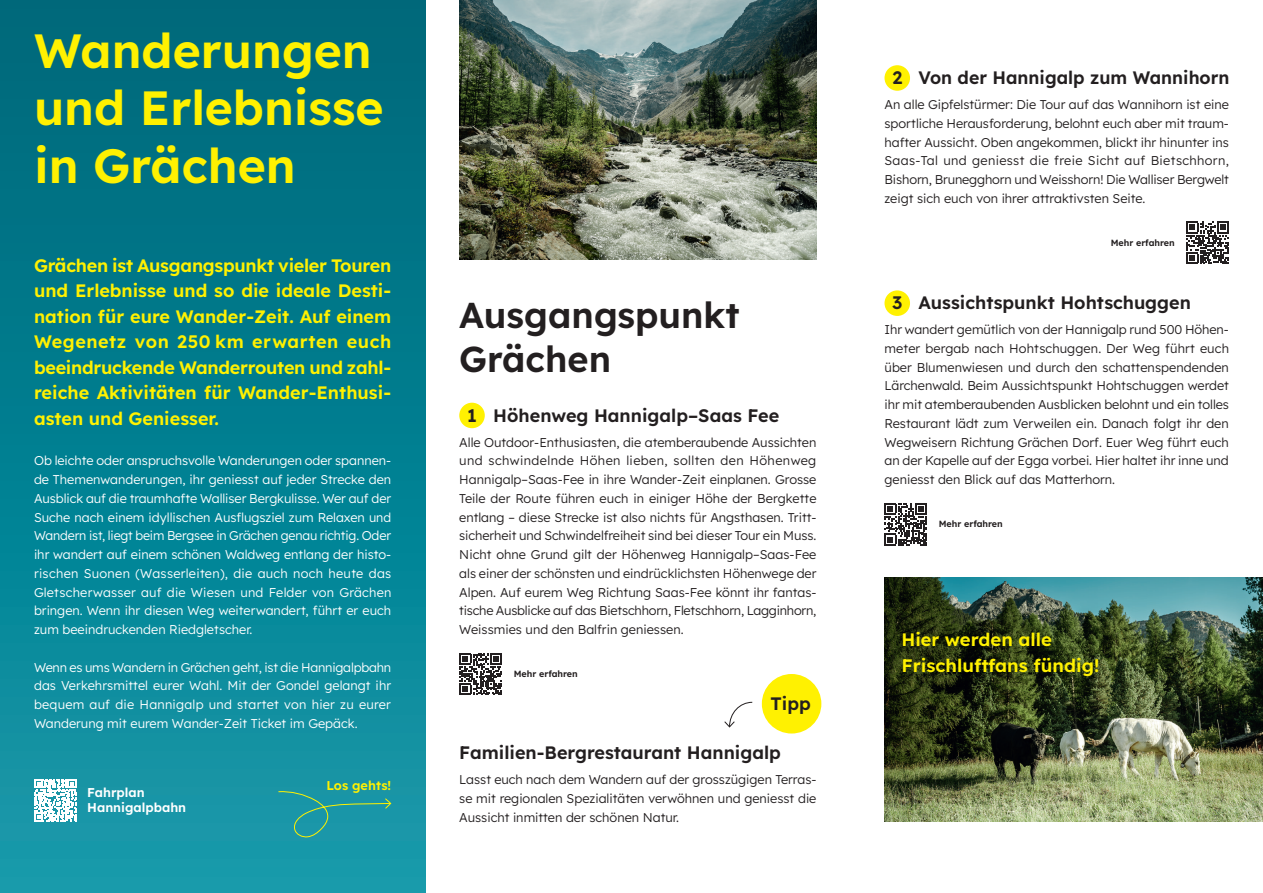
<style>
.page{position:relative;width:1263px;height:893px;background:#fff}
.page>*{position:absolute;margin:0;border:0;box-sizing:border-box;transform-origin:0 0}
.t1{font:600 48px/57.6px "Lexend";color:#fff101}
.Untertitel{font:600 36px/43.2px "Lexend";color:#231f20}
.t2{font:600 18px/25.5px "Lexend";color:#fff101;text-align:justify}
.Untertitel-2{font:600 18px "Lexend";color:#231f20}
.LT{font:300 12.75px/18.8px "Lexend";color:#231f20;text-align:justify}
.LT-2{font:300 12.75px/18.8px "Lexend";color:#fff;text-align:justify}
.LT-3{font:600 12.75px "Lexend";color:#fff}
.LT-4{font:600 12.75px "Lexend";color:#fff101}
.LT-5{font:600 9px "Lexend";color:#231f20}
</style>
<div class="page">
<div style="left:0;top:0;width:425px;height:893px;background:linear-gradient(to bottom,#006679,#149aab)"></div>
<img style="left:459px;top:0;width:357px;height:259px">
<svg style="left:724px;top:701px;width:29px;height:27px"></svg>
<div style="left:459px;top:403px;width:26px;height:25px;background:#fff101;border-radius:50%"></div>
<div style="left:762px;top:674px;width:59px;height:59px;background:#fff101;border-radius:50%"></div>
<svg style="left:278px;top:791px;width:114px;height:47px;background:#2399a0"></svg>
<img style="left:884px;top:578px;width:379px;height:244px">
<div style="left:884px;top:290px;width:26px;height:26px;background:#fff101;border-radius:50%"></div>
<div style="left:884px;top:65px;width:26px;height:26px;background:#fff101;border-radius:50%"></div>
<svg style="left:34px;top:779px;width:43px;height:43px"></svg>
<svg style="left:1186px;top:222px;width:43px;height:42px"></svg>
<svg style="left:884px;top:503px;width:43px;height:42px"></svg>
<svg style="left:459px;top:653px;width:43px;height:42px"></svg>
<p class="t1" style="left:34px;top:19px;width:351px">Wanderungen und Erlebnisse</p>
<p class="t1" style="left:34px;top:134px;width:263px">in Grächen</p>
<p class="t2" style="left:34px;top:251px;width:359px">Grächen ist Ausgangspunkt vieler Touren und Erlebnisse und so die ideale Desti&shy;nation für eure Wander-Zeit. Auf einem Wegenetz von 250 km erwarten euch beeindruckende Wanderrouten und zahl&shy;reiche Aktivitäten für Wander-Enthusi&shy;asten und Geniesser.</p>
<p class="LT-2" style="left:34px;top:451px;width:359px">Ob leichte oder anspruchsvolle Wanderungen oder spannen&shy;de Themenwanderungen, ihr geniesst auf jeder Strecke den Ausblick auf die traumhafte Walliser Bergkulisse. Wer auf der Suche nach einem idyllischen Ausflugsziel zum Relaxen und Wandern ist, liegt beim Bergsee in Grächen genau richtig. Oder ihr wandert auf einem schönen Waldweg entlang der histo&shy;rischen Suonen (Wasserleiten), die auch noch heute das Gletscherwasser auf die Wiesen und Felder von Grächen bringen. Wenn ihr diesen Weg weiterwandert, führt er euch zum beeindruckenden Riedgletscher.</p>
<p class="LT-2" style="left:34px;top:657px;width:359px">Wenn es ums Wandern in Grächen geht, ist die Hannigalpbahn das Verkehrsmittel eurer Wahl. Mit der Gondel gelangt ihr bequem auf die Hannigalp und startet von hier zu eurer Wanderung mit eurem Wander-Zeit Ticket im Gepäck.</p>
<p class="LT-3" style="left:87px;top:783px;width:59px">Fahrplan</p>
<p class="LT-3" style="left:87px;top:799px;width:101px">Hannigalpbahn</p>
<p class="LT-4" style="left:326px;top:776px;width:66px">Los gehts!</p>
<p class="Untertitel" style="left:459px;top:292px;width:282px">Ausgangspunkt<br>Grächen</p>
<p class="Untertitel-2" style="left:493px;top:402px;width:287px">Höhenweg Hannigalp–Saas Fee</p>
<p class="Untertitel-2" style="left:467px;top:402px;width:11px">1</p>
<p class="LT" style="left:459px;top:432px;width:359px">Alle Outdoor-Enthusiasten, die atemberaubende Aussichten und schwindelnde Höhen lieben, sollten den Höhenweg Hannigalp–Saas-Fee in ihre Wander-Zeit einplanen. Grosse Teile der Route führen euch in einiger Höhe der Bergkette entlang – diese Strecke ist also nichts für Angsthasen. Tritt&shy;sicherheit und Schwindelfreiheit sind bei dieser Tour ein Muss.<br>Nicht ohne Grund gilt der Höhenweg Hannigalp–Saas-Fee als einer der schönsten und eindrücklichsten Höhenwege der Alpen. Auf eurem Weg Richtung Saas-Fee könnt ihr fantas&shy;tische Ausblicke auf das Bietschhorn, Fletschhorn, Lagginhorn, Weissmies und den Balfrin geniessen.</p>
<p class="LT-5" style="left:514px;top:667px;width:66px">Mehr erfahren</p>
<p class="Untertitel-2" style="left:770px;top:691px;width:42px">Tipp</p>
<p class="Untertitel-2" style="left:459px;top:740px;width:323px">Familien-Bergrestaurant Hannigalp</p>
<p class="LT" style="left:459px;top:769px;width:359px">Lasst euch nach dem Wandern auf der grosszügigen Terras&shy;se mit regionalen Spezialitäten verwöhnen und geniesst die Aussicht inmitten der schönen Natur.</p>
<p class="Untertitel-2" style="left:918px;top:65px;width:312px">Von der Hannigalp zum Wannihorn</p>
<p class="Untertitel-2" style="left:892px;top:65px;width:11px">2</p>
<p class="LT" style="left:884px;top:94px;width:346px">An alle Gipfelstürmer: Die Tour auf das Wannihorn ist eine sportliche Herausforderung, belohnt euch aber mit traum&shy;hafter Aussicht. Oben angekommen, blickt ihr hinunter ins Saas-Tal und geniesst die freie Sicht auf Bietschhorn, Bishorn, Brunegghorn und Weisshorn! Die Walliser Bergwelt zeigt sich euch von ihrer attraktivsten Seite.</p>
<p class="LT-5" style="left:1111px;top:236px;width:66px">Mehr erfahren</p>
<p class="Untertitel-2" style="left:918px;top:290px;width:274px">Aussichtspunkt Hohtschuggen</p>
<p class="Untertitel-2" style="left:892px;top:290px;width:12px">3</p>
<p class="LT" style="left:884px;top:319px;width:346px">Ihr wandert gemütlich von der Hannigalp rund 500 Höhen&shy;meter bergab nach Hohtschuggen. Der Weg führt euch über Blumenwiesen und durch den schattenspendenden Lärchenwald. Beim Aussichtspunkt Hohtschuggen werdet ihr mit atemberaubenden Ausblicken belohnt und ein tolles Restaurant lädt zum Verweilen ein. Danach folgt ihr den Wegweisern Richtung Grächen Dorf. Euer Weg führt euch an der Kapelle auf der Egga vorbei. Hier haltet ihr inne und geniesst den Blick auf das Matterhorn.</p>
<p class="LT-5" style="left:939px;top:518px;width:66px">Mehr erfahren</p>
<p class="t2" style="left:901px;top:626px;width:152px">Hier werden alle</p>
<p class="t2" style="left:901px;top:651px;width:199px">Frischluftfans fündig!</p>
</div>
